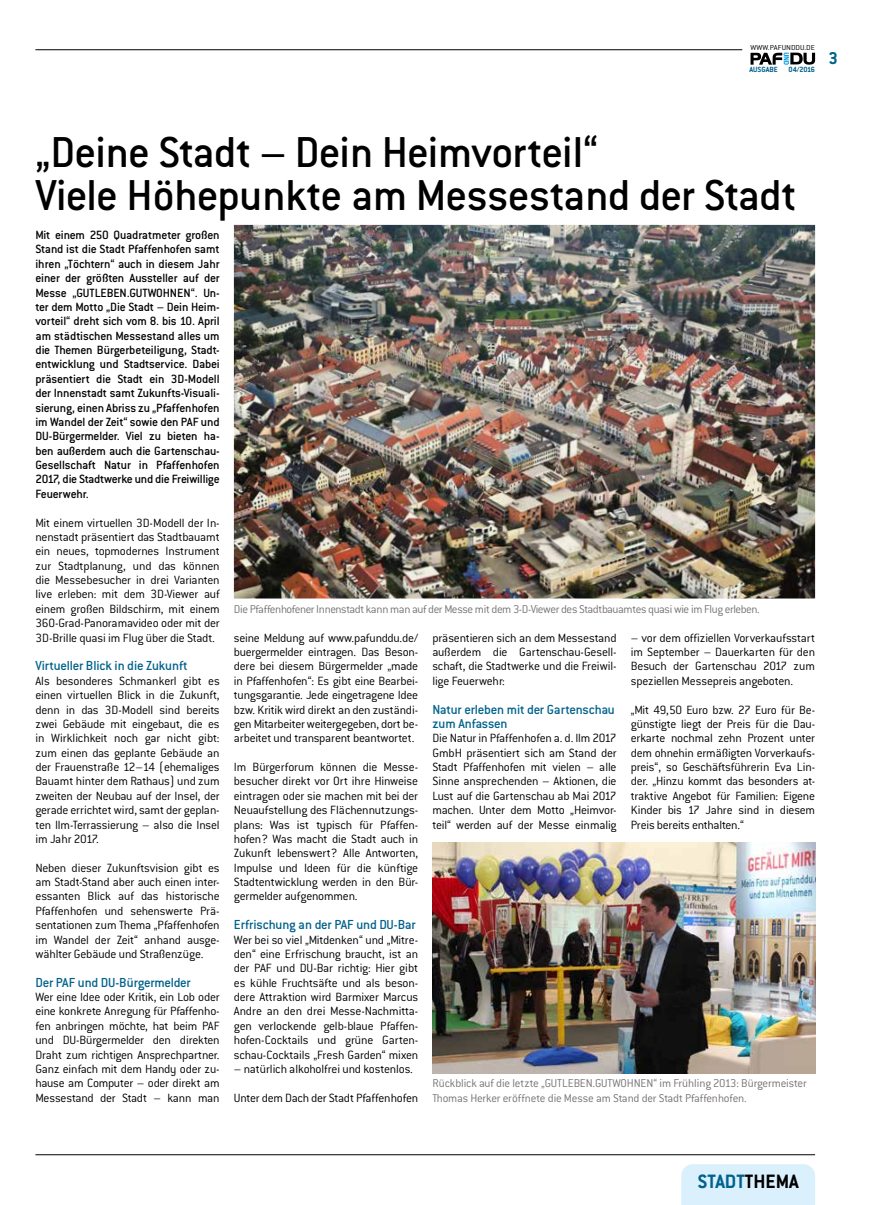
<style>
.page{position:relative;width:886px;height:1205px;background:#fff}
.page>*{position:absolute;margin:0;border:0;box-sizing:border-box;transform-origin:0 0}
.t1{font:500 47.5px/43.1px "Conduit ITC Std";letter-spacing:-.015em;color:#000}
.t2{font:700 21.25px "Conduit ITC Std";color:#00628b}
.t3{font:700 18.75px "Conduit ITC Std";color:#00628b}
.t4{font:500 14.38px/14.4px "Conduit ITC Std";letter-spacing:-.015em;color:#00628b}
.t5{font:300 13.12px/14.4px "Conduit ITC Std";letter-spacing:-.015em;color:#000;text-align:justify}
.t6{font:500 13.12px/14.4px "Conduit ITC Std";letter-spacing:-.02em;color:#000;text-align:justify}
.t7{font:300 12.5px/14.4px "Conduit ITC Std";letter-spacing:-.02em;color:#797374}
.t8{font:700 8.25px "Conduit ITC Std";letter-spacing:-.005em;color:#00628b}
.t9{font:300 7.88px "Conduit ITC Std";letter-spacing:.01em;color:#000;scale:1.1 1}
.s1{color:#000}
</style>
<div class="page">
<div style="left:681px;top:1164px;width:134px;height:41px;background:#dbf0fd"></div>
<hr style="left:35px;top:1154px;width:780px;height:1px;background:#000">
<hr style="left:35px;top:50px;width:707px;height:1px;background:#000">
<svg style="left:750px;top:53px;width:65px;height:12px"></svg>
<img style="left:234px;top:225px;width:581px;height:373px">
<img style="left:432px;top:843px;width:383px;height:230px">
<p class="t9" style="left:750px;top:42px;width:60px">WWW.PAFUNDDU.DE</p>
<p class="t8" style="left:749px;top:65px;width:30px">AUSGABE</p>
<p class="t8" style="left:788px;top:65px;width:28px">04/2016</p>
<h3 class="t3" style="left:828px;top:47px;width:11px">3</h3>
<h1 class="t1" style="left:35px;top:129px;width:763px">„Deine Stadt – Dein Heimvorteil“<br>Viele Höhepunkte am Messestand der Stadt</h1>
<p class="t6" style="left:35px;top:227px;width:186px">Mit einem 250 Quadratmeter großen Stand ist die Stadt Pfaffenhofen samt ihren „Töchtern“ auch in diesem Jahr einer der größten Aussteller auf der Messe „GUTLEBEN.GUTWOHNEN“. Un&shy;ter dem Motto „Die Stadt – Dein Heim&shy;vorteil“ dreht sich vom 8. bis 10. April am städtischen Messestand alles um die Themen Bürgerbeteiligung, Stadt&shy;entwicklung und Stadtservice. Dabei präsentiert die Stadt ein 3D-Modell der Innenstadt samt Zukunfts-Visuali&shy;sierung, einen Abriss zu „Pfaffenhofen im Wandel der Zeit“ sowie den PAF und DU-Bürgermelder. Viel zu bieten ha&shy;ben außerdem auch die Gartenschau-Gesellschaft Natur in Pfaffenhofen 2017, die Stadtwerke und die Freiwillige Feuerwehr.</p>
<p class="t5" style="left:35px;top:515px;width:186px">Mit einem virtuellen 3D-Modell der In&shy;nenstadt präsentiert das Stadtbauamt ein neues, topmodernes Instrument zur Stadtplanung, und das können die Messebesucher in drei Varianten live erleben: mit dem 3D-Viewer auf einem großen Bildschirm, mit einem 360-Grad-Panoramavideo oder mit der 3D-Brille quasi im Flug über die Stadt.</p>
<p class="t4" style="left:35px;top:658px;width:154px">Virtueller Blick in die Zukunft</p>
<p class="t5" style="left:35px;top:673px;width:186px">Als besonderes Schmankerl gibt es einen virtuellen Blick in die Zukunft, denn in das 3D-Modell sind bereits zwei Gebäude mit eingebaut, die es in Wirklichkeit noch gar nicht gibt: zum einen das geplante Gebäude an der Frauenstraße 12–14 (ehemaliges Bauamt hinter dem Rathaus) und zum zweiten der Neubau auf der Insel, der gerade errichtet wird, samt der geplan&shy;ten Ilm-Terrassierung – also die Insel im Jahr 2017.</p>
<p class="t5" style="left:35px;top:860px;width:186px">Neben dieser Zukunftsvision gibt es am Stadt-Stand aber auch einen inter&shy;essanten Blick auf das historische Pfaffenhofen und sehenswerte Prä&shy;sentationen zum Thema „Pfaffenhofen im Wandel der Zeit“ anhand ausge&shy;wählter Gebäude und Straßenzüge.</p>
<p class="t4" style="left:35px;top:974px;width:157px">Der PAF und DU-Bürgermelder</p>
<p class="t5" style="left:35px;top:989px;width:186px">Wer eine Idee oder Kritik, ein Lob oder eine konkrete Anregung für Pfaffenho&shy;fen anbringen möchte, hat beim PAF und DU-Bürgermelder den direkten Draht zum richtigen Ansprechpartner.<br>Ganz einfach mit dem Handy oder zu&shy;hause am Computer – oder direkt am Messestand der Stadt – kann man</p>
<p class="t7" style="left:234px;top:601px;width:527px">Die Pfaffenhofener Innenstadt kann man auf der Messe mit dem 3-D-Viewer des Stadtbauamtes quasi wie im Flug erleben.</p>
<p class="t5" style="left:234px;top:630px;width:186px">seine Meldung auf www.pafunddu.de/ buergermelder eintragen. Das Beson&shy;dere bei diesem Bürgermelder „made in Pfaffenhofen“: Es gibt eine Bearbei&shy;tungsgarantie. Jede eingetragene Idee bzw. Kritik wird direkt an den zuständi&shy;gen Mitarbeiter weitergegeben, dort be&shy;arbeitet und transparent beantwortet.</p>
<p class="t5" style="left:234px;top:759px;width:186px">Im Bürgerforum können die Messe&shy;besucher direkt vor Ort ihre Hinweise eintragen oder sie machen mit bei der Neuaufstellung des Flächennutzungs&shy;plans: Was ist typisch für Pfaffen&shy;hofen? Was macht die Stadt auch in Zukunft lebenswert? Alle Antworten, Impulse und Ideen für die künftige Stadtentwicklung werden in den Bür&shy;germelder aufgenommen.</p>
<p class="t4" style="left:234px;top:917px;width:183px">Erfrischung an der PAF und DU-Bar</p>
<p class="t5" style="left:234px;top:932px;width:186px">Wer bei so viel „Mitdenken“ und „Mitre&shy;den“ eine Erfrischung braucht, ist an der PAF und DU-Bar richtig: Hier gibt es kühle Fruchtsäfte und als beson&shy;dere Attraktion wird Barmixer Marcus Andre an den drei Messe-Nachmitta&shy;gen verlockende gelb-blaue Pfaffen&shy;hofen-Cocktails und grüne Garten&shy;schau-Cocktails „Fresh Garden“ mixen</p>
<p class="t5" style="left:234px;top:1054px;width:186px;line-height:28.8px">– natürlich alkoholfrei und kostenlos.<br>Unter dem Dach der Stadt Pfaffenhofen</p>
<p class="t5" style="left:432px;top:630px;width:186px">präsentieren sich an dem Messestand außerdem die Gartenschau-Gesell&shy;schaft, die Stadtwerke und die Freiwil&shy;lige Feuerwehr:</p>
<p class="t4" style="left:432px;top:701px;width:184px">Natur erleben mit der Gartenschau zum Anfassen</p>
<p class="t5" style="left:432px;top:730px;width:186px">Die Natur in Pfaffenhofen a. d. Ilm 2017<br>GmbH präsentiert sich am Stand der Stadt Pfaffenhofen mit vielen – alle Sinne ansprechenden – Aktionen, die Lust auf die Gartenschau ab Mai 2017 machen. Unter dem Motto „Heimvor&shy;teil“ werden auf der Messe einmalig</p>
<p class="t5" style="left:631px;top:630px;width:186px">– vor dem offiziellen Vorverkaufsstart im September – Dauerkarten für den Besuch der Gartenschau 2017 zum speziellen Messepreis angeboten.</p>
<p class="t5" style="left:631px;top:702px;width:186px">„Mit 49,50 Euro bzw. 27 Euro für Be&shy;günstigte liegt der Preis für die Dau&shy;erkarte nochmal zehn Prozent unter dem ohnehin ermäßigten Vorverkaufs&shy;preis“, so Geschäftsführerin Eva Lin&shy;der. „Hinzu kommt das besonders at&shy;traktive Angebot für Familien: Eigene Kinder bis 17 Jahre sind in diesem Preis bereits enthalten.“</p>
<p class="t7" style="left:432px;top:1076px;width:376px">Rückblick auf die letzte „GUTLEBEN.GUTWOHNEN“ im Frühling 2013: Bürgermeister<br>Thomas Herker eröffnete die Messe am Stand der Stadt Pfaffenhofen.</p>
<h2 class="t2" style="left:697px;top:1169px;width:103px">STADT<span class="s1">THEMA</span></h2>
</div>
